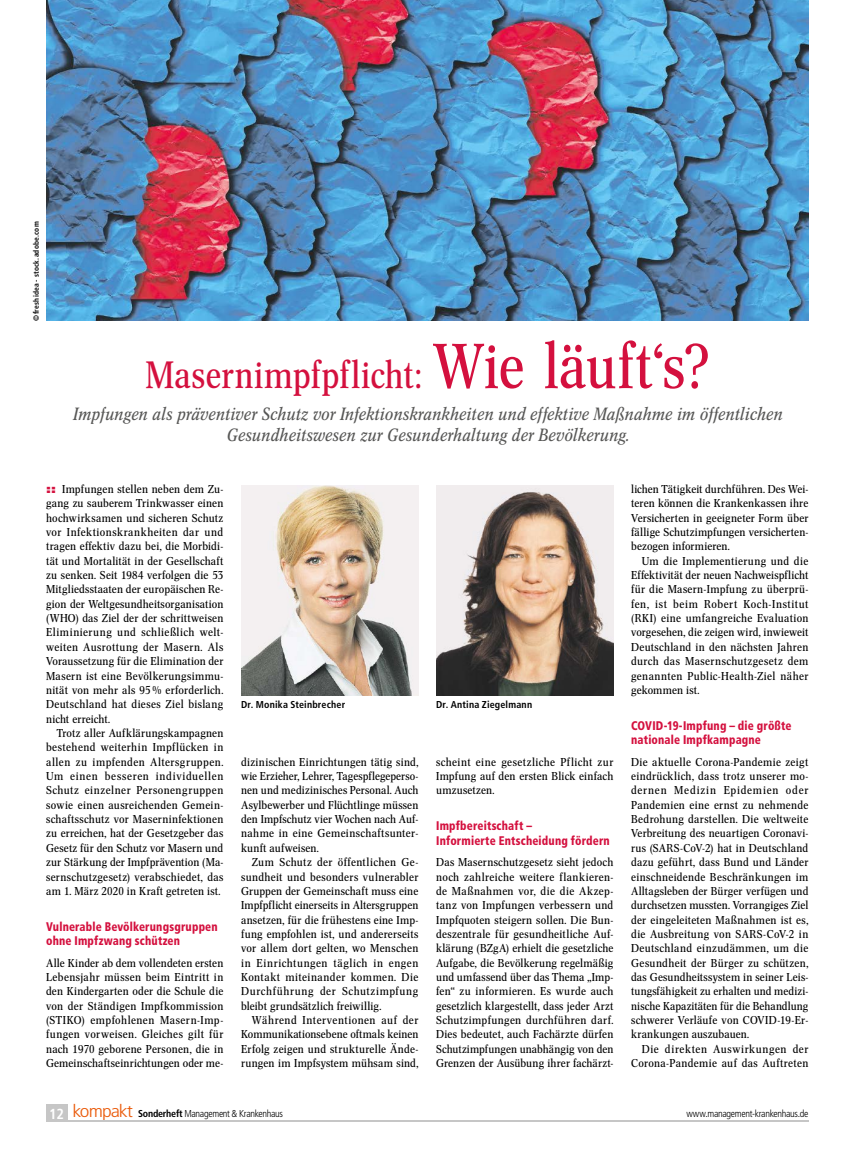
<style>
.page{position:relative;width:851px;height:1170px;background:#fff}
.page>*{position:absolute;margin:0;border:0;box-sizing:border-box;transform-origin:0 0}
.t1{font:37.5px "Concorde Nova";letter-spacing:.01em;color:#d4103e}
.t2{font:italic 17.5px/21.2px "Concorde Nova";letter-spacing:.015em;color:#575756;text-align:center}
.t3{font:900 condensed 12.5px/14.4px "Frutiger LT Std";letter-spacing:.015em;color:#d4103e;scale:.9 1}
.t4{font:11.25px/14.4px "Concorde Nova";letter-spacing:.02em;color:#000;text-align:justify;scale:1.07 1}
.t5{font:11.25px/14.4px "Concorde Nova";letter-spacing:.04em;color:#000;text-align:right;scale:1.07 1}
.t6{font:300 condensed 10px "Frutiger LT Std";letter-spacing:-.03em;color:#000}
.t7{font:700 condensed 10px "Frutiger LT Std";letter-spacing:.02em;color:#000}
.t8{font:700 condensed 7.5px "Frutiger LT Std";letter-spacing:.025em;color:#000}
.s1{font-size:62.5px}
.s2{font-family:"Helvetica Neue LT Std";font-weight:900;font-stretch:expanded;color:#d4103e}
.s3{font-weight:700;font-size:14.5px;color:#fff}
.s4{font-size:17.5px;color:#ea5b0b}
.s5{font-weight:700}
</style>
<div class="page">
<div style="left:46px;top:1104px;width:21px;height:17px;background:#c6c6c6"></div>
<hr style="left:46px;top:1120px;width:762px;height:1px;background:#c6c6c6">
<img style="left:241px;top:485px;width:177px;height:210px">
<img style="left:436px;top:485px;width:177px;height:210px">
<img style="left:47px;top:0;width:761px;height:320px">
<p class="t8" style="left:32px;top:320px;width:101px;rotate:-90deg">©freshidea - stock.adobe.com</p>
<h1 class="t1" style="left:145px;top:353px;width:565px">Masernimpfpflicht: <span class="s1">Wie läuft‘s?</span></h1>
<h2 class="t2" style="left:73px;top:403px;width:710px">Impfungen als präventiver Schutz vor Infektionskrankheiten und effektive Maßnahme im öffentlichen<br>Gesundheitswesen zur Gesunderhaltung der Bevölkerung.</h2>
<p class="t4" style="left:46px;top:482px;width:167px"><span class="s2">::</span> Impfungen stellen neben dem Zu&shy;gang zu sauberem Trinkwasser einen hochwirksamen und sicheren Schutz vor Infektionskrankheiten dar und tragen effektiv dazu bei, die Morbidi&shy;tät und Mortalität in der Gesellschaft zu senken. Seit 1984 verfolgen die 53<br>Mitgliedsstaaten der europäischen Re&shy;gion der Weltgesundheitsorganisation (WHO) das Ziel der der schrittweisen Eliminierung und schließlich welt&shy;weiten Ausrottung der Masern. Als Voraussetzung für die Elimination der Masern ist eine Bevölkerungsimmu&shy;nität von mehr als 95 % erforderlich.<br>Deutschland hat dieses Ziel bislang nicht erreicht.</p>
<p class="t4" style="left:46px;top:726px;width:167px;text-indent:11px">Trotz aller Aufklärungskampagnen bestehend weiterhin Impflücken in allen zu impfenden Altersgruppen.<br>Um einen besseren individuellen Schutz einzelner Personengruppen sowie einen ausreichenden Gemein&shy;schaftsschutz vor Maserninfektionen zu erreichen, hat der Gesetzgeber das Gesetz für den Schutz vor Masern und zur Stärkung der Impfprävention (Ma&shy;sernschutzgesetz) verabschiedet, das am 1. März 2020 in Kraft getreten ist.</p>
<p class="t3" style="left:46px;top:919px;width:192px">Vulnerable Bevölkerungsgruppen ohne Impfzwang schützen</p>
<p class="t4" style="left:46px;top:955px;width:167px">Alle Kinder ab dem vollendeten ersten Lebensjahr müssen beim Eintritt in den Kindergarten oder die Schule die von der Ständigen Impfkommission (STIKO) empfohlenen Masern-Imp&shy;fungen vorweisen. Gleiches gilt für nach 1970 geborene Personen, die in Gemeinschaftseinrichtungen oder me-</p>
<p class="t4" style="left:631px;top:482px;width:167px">lichen Tätigkeit durchführen. Des Wei&shy;teren können die Krankenkassen ihre Versicherten in geeigneter Form über fällige Schutzimpfungen versicherten&shy;bezogen informieren.</p>
<p class="t4" style="left:631px;top:553px;width:167px;text-indent:11px">Um die Implementierung und die Effektivität der neuen Nachweispflicht für die Masern-Impfung zu überprü&shy;fen, ist beim Robert Koch-Institut (RKI) eine umfangreiche Evaluation vorgesehen, die zeigen wird, inwieweit Deutschland in den nächsten Jahren durch das Masernschutzgesetz dem genannten Public-Health-Ziel näher gekommen ist.</p>
<p class="t3" style="left:631px;top:718px;width:180px">COVID-19-Impfung – die größte nationale Impfkampagne</p>
<p class="t4" style="left:631px;top:754px;width:167px">Die aktuelle Corona-Pandemie zeigt eindrücklich, dass trotz unserer mo&shy;dernen Medizin Epidemien oder Pandemien eine ernst zu nehmende Bedrohung darstellen. Die weltweite Verbreitung des neuartigen Coronavi&shy;rus (SARS-CoV-2) hat in Deutschland dazu geführt, dass Bund und Länder einschneidende Beschränkungen im Alltagsleben der Bürger verfügen und durchsetzen mussten. Vorrangiges Ziel der eingeleiteten Maßnahmen ist es, die Ausbreitung von SARS-CoV-2 in Deutschland einzudämmen, um die Gesundheit der Bürger zu schützen, das Gesundheitssystem in seiner Leis&shy;tungsfähigkeit zu erhalten und medizi&shy;nische Kapazitäten für die Behandlung schwerer Verläufe von COVID-19-Er&shy;krankungen auszubauen.</p>
<p class="t5" style="left:631px;top:1041px;width:167px">Die direkten Auswirkungen der<br>Corona-Pandemie auf das Auftreten</p>
<p class="t7" style="left:241px;top:698px;width:106px">Dr. Monika Steinbrecher</p>
<p class="t7" style="left:436px;top:698px;width:98px">Dr. Antina Ziegelmann</p>
<p class="t4" style="left:241px;top:754px;width:167px">dizinischen Einrichtungen tätig sind, wie Erzieher, Lehrer, Tagespflegeperso&shy;nen und medizinisches Personal. Auch Asylbewerber und Flüchtlinge müssen den Impfschutz vier Wochen nach Auf&shy;nahme in eine Gemeinschaftsunter&shy;kunft aufweisen.</p>
<p class="t4" style="left:241px;top:855px;width:167px;text-indent:11px">Zum Schutz der öffentlichen Ge&shy;sundheit und besonders vulnerabler Gruppen der Gemeinschaft muss eine Impfpflicht einerseits in Altersgruppen ansetzen, für die frühestens eine Imp&shy;fung empfohlen ist, und andererseits vor allem dort gelten, wo Menschen in Einrichtungen täglich in engen Kontakt miteinander kommen. Die Durchführung der Schutzimpfung bleibt grundsätzlich freiwillig.</p>
<p class="t4" style="left:241px;top:1012px;width:167px;text-indent:11px">Während Interventionen auf der Kommunikationsebene oftmals keinen Erfolg zeigen und strukturelle Ände&shy;rungen im Impfsystem mühsam sind,</p>
<p class="t4" style="left:436px;top:754px;width:167px">scheint eine gesetzliche Pflicht zur Impfung auf den ersten Blick einfach umzusetzen.</p>
<p class="t3" style="left:436px;top:818px;width:194px">Impfbereitschaft –<br>Informierte Entscheidung fördern</p>
<p class="t4" style="left:436px;top:855px;width:167px">Das Masernschutzgesetz sieht jedoch noch zahlreiche weitere flankieren&shy;de Maßnahmen vor, die die Akzep&shy;tanz von Impfungen verbessern und Impfquoten steigern sollen. Die Bun&shy;deszentrale für gesundheitliche Auf&shy;klärung (BZgA) erhielt die gesetzliche Aufgabe, die Bevölkerung regelmäßig und umfassend über das Thema „Imp&shy;fen“ zu informieren. Es wurde auch gesetzlich klargestellt, dass jeder Arzt Schutzimpfungen durchführen darf.<br>Dies bedeutet, auch Fachärzte dürfen Schutzimpfungen unabhängig von den Grenzen der Ausübung ihrer fachärzt-</p>
<p class="t6" style="left:49px;top:1107px;width:235px"><span class="s3">12</span> <span class="s4">kompakt</span> <span class="s5">Sonderheft</span> Management &amp; Krankenhaus</p>
<p class="t6" style="left:686px;top:1107px;width:123px">www.management-krankenhaus.de</p>
</div>
